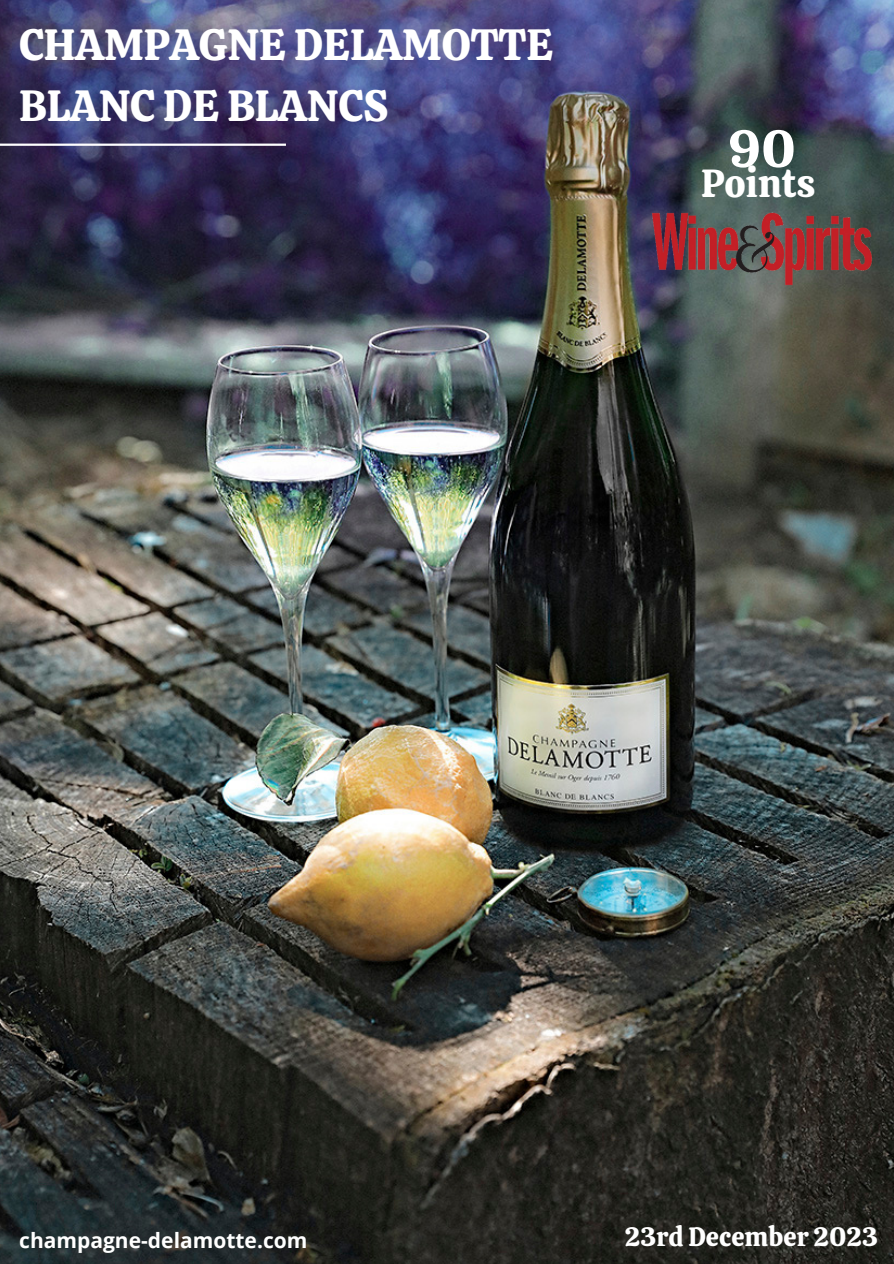
<style>
.page{position:relative;width:894px;height:1264px;background:#fff}
.page>*{position:absolute;margin:0;border:0;box-sizing:border-box;transform-origin:0 0}
.t1{font:52.5px "Calistoga";color:#fff}
.t2{font:43.5px/60.8px "Calistoga";color:#fff}
.t3{font:39px "Calistoga";color:#fff}
.t4{font:26.4px "Calistoga";color:#fff}
.t5{font:700 21px "Open Sans";color:#fff}
</style>
<div class="page">
<img style="left:0;top:0;width:893px;height:1263px">
<img style="left:645px;top:206px;width:233px;height:85px">
<hr style="left:0;top:144px;width:286px;height:2px;background:#fff">
<h2 class="t2" style="left:19px;top:15px;width:535px">CHAMPAGNE DELAMOTTE<br>BLANC DE BLANCS</h2>
<p class="t1" style="left:727px;top:114px;width:69px">90</p>
<p class="t3" style="left:701px;top:158px;width:115px">Points</p>
<p class="t5" style="left:19px;top:1225px;width:289px">champagne-delamotte.com</p>
<h3 class="t4" style="left:624px;top:1219px;width:255px">23rd December 2023</h3>
</div>
